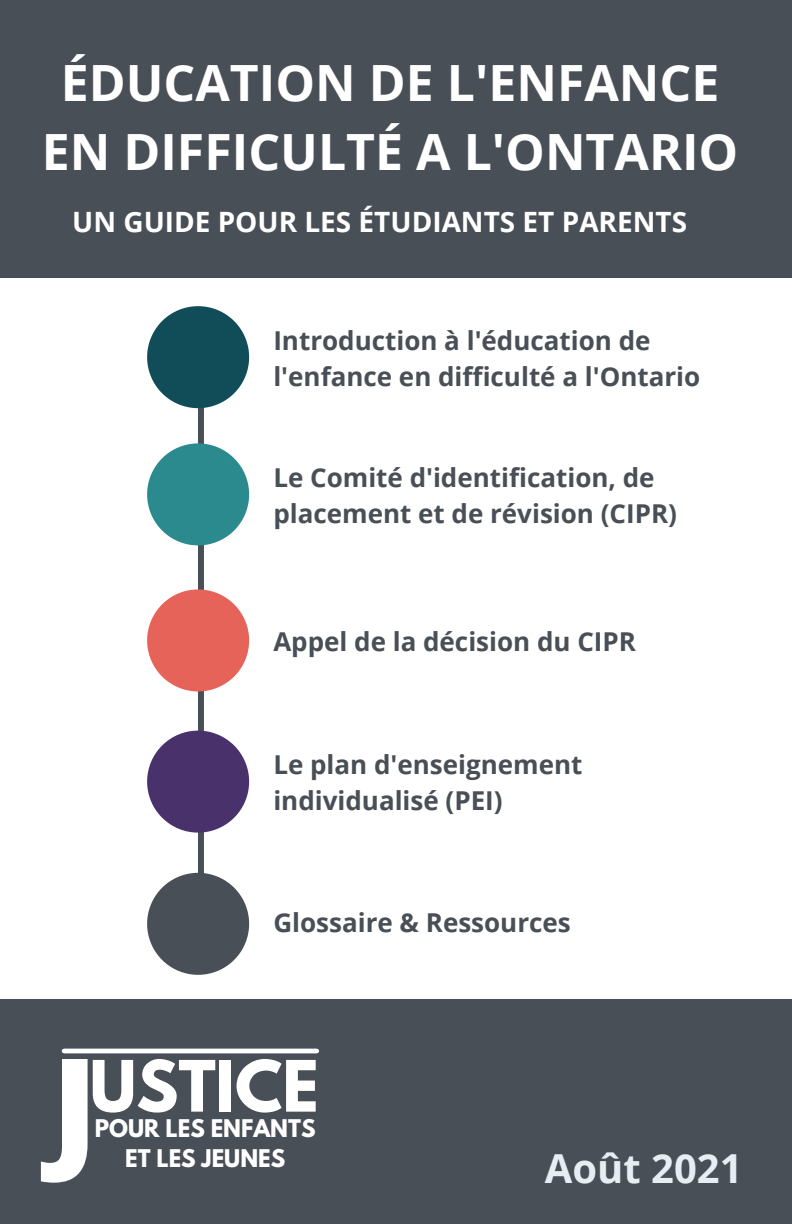
<style>
.page{position:relative;width:792px;height:1224px;background:#fff}
.page>*{position:absolute;margin:0;border:0;box-sizing:border-box;transform-origin:0 0}
.t1{font:800 131.8px "Open Sans";color:#fff}
.t2{font:700 62.8px "League Spartan";color:#fff}
.t3{font:700 50px/69px "Open Sans";color:#fff;text-align:center}
.t4{font:700 40px "Open Sans";color:#e6eef3}
.t5{font:700 28px "Open Sans";color:#fff}
.t6{font:700 26px/36px "Open Sans";color:#494f56}
.t7{font:700 21.6px "League Spartan";color:#fff}
</style>
<div class="page">
<div style="left:0;top:999px;width:792px;height:225px;background:#494f56"></div>
<div style="left:198px;top:351px;width:6px;height:540px;background:#494f56"></div>
<svg style="left:147px;top:306px;width:102px;height:102px"></svg>
<svg style="left:147px;top:443px;width:102px;height:102px"></svg>
<svg style="left:147px;top:589px;width:102px;height:102px"></svg>
<svg style="left:147px;top:731px;width:102px;height:102px"></svg>
<svg style="left:147px;top:873px;width:102px;height:102px"></svg>
<div style="left:0;top:0;width:792px;height:278px;background:#494f56"></div>
<hr style="left:64px;top:1049px;width:253px;height:4px;background:#fff">
<h3 class="t3" style="left:42px;top:47px;width:698px">ÉDUCATION DE L'ENFANCE<br>EN DIFFICULTÉ A L'ONTARIO</h3>
<p class="t5" style="left:72px;top:202px;width:616px">UN GUIDE POUR LES ÉTUDIANTS ET PARENTS</p>
<p class="t6" style="left:273px;top:322px;width:428px">Introduction à l'éducation de l'enfance en difficulté a l'Ontario</p>
<p class="t6" style="left:273px;top:459px;width:405px">Le Comité d'identification, de placement et de révision (CIPR)</p>
<p class="t6" style="left:273px;top:623px;width:364px">Appel de la décision du CIPR</p>
<p class="t6" style="left:273px;top:746px;width:311px">Le plan d'enseignement individualisé (PEI)</p>
<p class="t6" style="left:273px;top:904px;width:299px">Glossaire &amp; Ressources</p>
<h1 class="t1" style="left:51px;top:1012px;width:48px">J</h1>
<h2 class="t2" style="left:90px;top:1055px;width:231px">USTICE</h2>
<p class="t7" style="left:95px;top:1117px;width:222px">POUR LES ENFANTS</p>
<p class="t7" style="left:125px;top:1147px;width:161px">ET LES JEUNES</p>
<h3 class="t4" style="left:545px;top:1140px;width:199px">Août 2021</h3>
</div>
